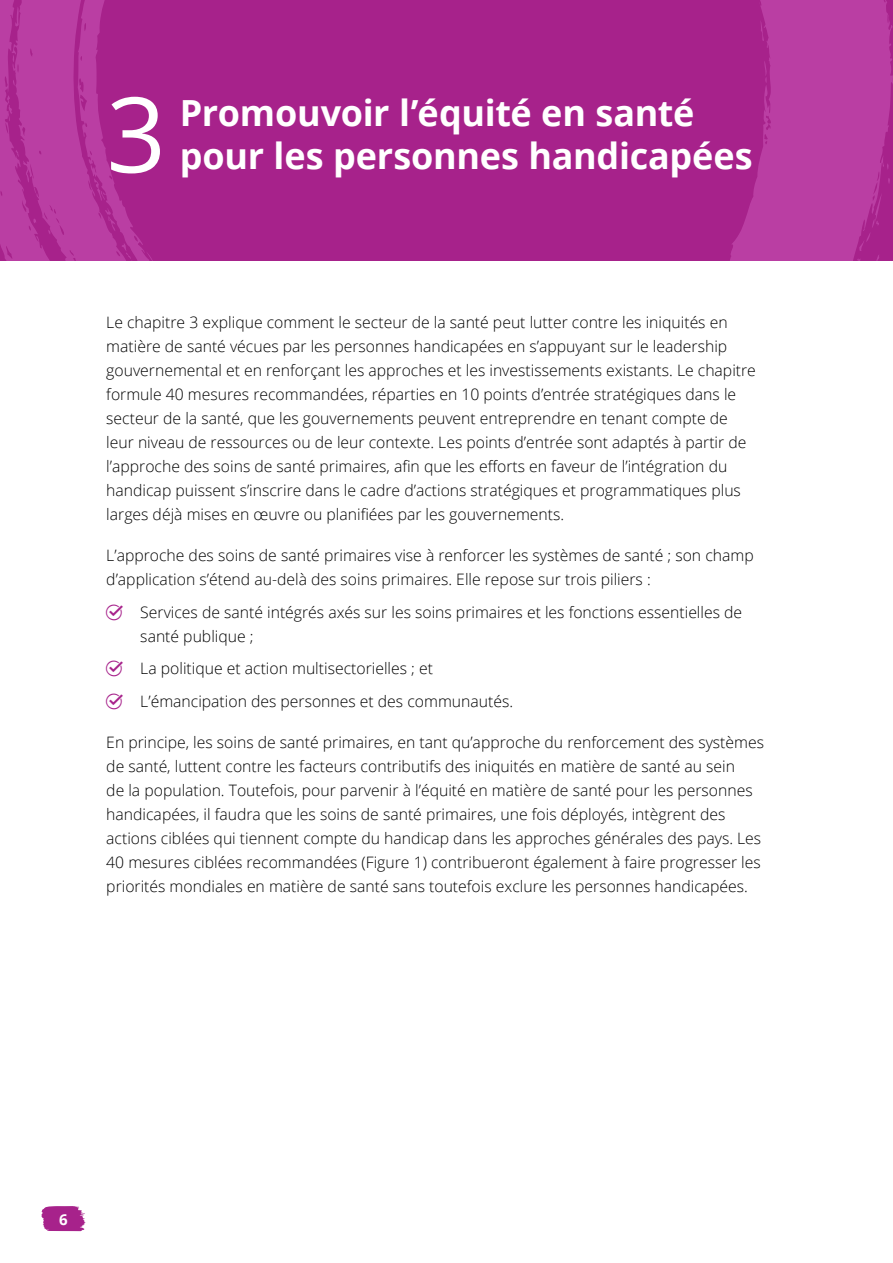
<style>
.page{position:relative;width:893px;height:1263px;background:#fff}
.page>*{position:absolute;margin:0;border:0;box-sizing:border-box;transform-origin:0 0}
.Head1-chapter_1{font:104.55px "Open Sans";color:#fff}
.Head1-chapter_1-2{font:700 36px/43.2px "Open Sans";letter-spacing:-.005em;color:#fff}
.Body{font:300 15.75px/24px "Open Sans";color:#000}
.Body-bullet-1st{font:300 15.75px/24px "Open Sans";color:#000}
.Body-half-sp-aft{font:300 15.75px/24px "Open Sans";color:#000}
.t1{font:700 15px "Open Sans";color:#fff}
</style>
<div class="page">
<svg style="left:41px;top:1206px;width:45px;height:25px"></svg>
<svg style="left:0;top:0;width:893px;height:261px;background:#ab2890"></svg>
<h1 class="Head1-chapter_1" style="left:106px;top:63px;width:61px">3</h1>
<h1 class="Head1-chapter_1-2" style="left:180px;top:90px;width:574px">Promouvoir l’équité en santé pour les personnes handicapées</h1>
<p class="Body" style="left:106px;top:310px;width:651px">Le chapitre 3 explique comment le secteur de la santé peut lutter contre les iniquités en matière de santé vécues par les personnes handicapées en s’appuyant sur le leadership gouvernemental et en renforçant les approches et les investissements existants. Le chapitre formule 40 mesures recommandées, réparties en 10 points d’entrée stratégiques dans le secteur de la santé, que les gouvernements peuvent entreprendre en tenant compte de leur niveau de ressources ou de leur contexte. Les points d’entrée sont adaptés à partir de l’approche des soins de santé primaires, afin que les efforts en faveur de l’intégration du handicap puissent s’inscrire dans le cadre d’actions stratégiques et programmatiques plus larges déjà mises en œuvre ou planifiées par les gouvernements.</p>
<p class="Body-half-sp-aft" style="left:106px;top:543px;width:649px">L’approche des soins de santé primaires vise à renforcer les systèmes de santé ; son champ d’application s’étend au-delà des soins primaires. Elle repose sur trois piliers :</p>
<p class="Body-bullet-1st" style="left:140px;top:599px;width:603px">Services de santé intégrés axés sur les soins primaires et les fonctions essentielles de santé publique ;</p>
<p class="Body-bullet-1st" style="left:140px;top:656px;width:294px">La politique et action multisectorielles ; et</p>
<p class="Body-bullet-1st" style="left:140px;top:688px;width:374px">L’émancipation des personnes et des communautés.</p>
<p class="Body" style="left:106px;top:729px;width:659px">En principe, les soins de santé primaires, en tant qu’approche du renforcement des systèmes de santé, luttent contre les facteurs contributifs des iniquités en matière de santé au sein<br>de la population. Toutefois, pour parvenir à l’équité en matière de santé pour les personnes handicapées, il faudra que les soins de santé primaires, une fois déployés, intègrent des actions ciblées qui tiennent compte du handicap dans les approches générales des pays. Les 40 mesures ciblées recommandées (Figure 1) contribueront également à faire progresser les priorités mondiales en matière de santé sans toutefois exclure les personnes handicapées.</p>
<p class="t1" style="left:59px;top:1209px;width:10px">6</p>
</div>
